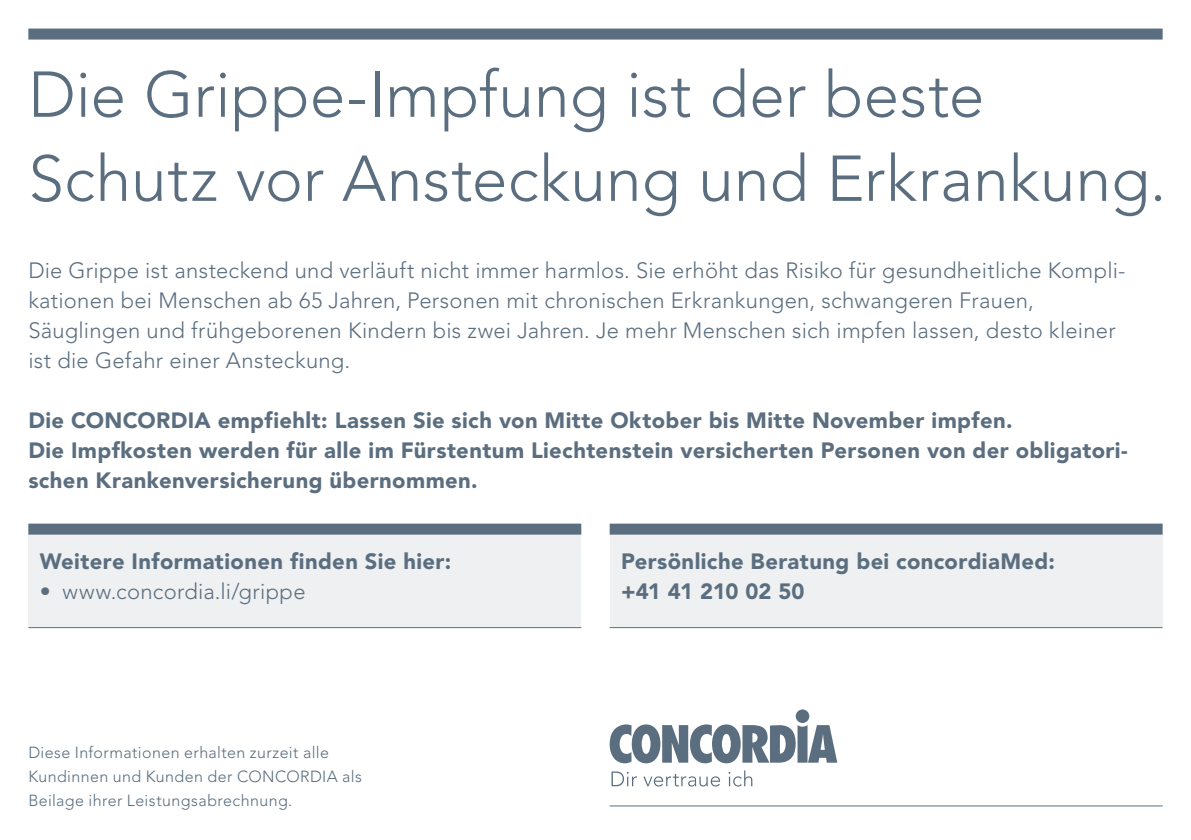
<style>
.page{position:relative;width:1191px;height:840px;background:#fff}
.page>*{position:absolute;margin:0;border:0;box-sizing:border-box;transform-origin:0 0}
.t1{font:300 64px/84px "Avenir";color:#5b6e7f}
.t2{font:300 22px/30px "Avenir";letter-spacing:.015em;color:#5b6e7f}
.t3{font:900 22px/30px "Avenir";letter-spacing:.02em;color:#5b6e7f}
.t4{font:300 16px/24px "Avenir";letter-spacing:.025em;color:#5b6e7f}
.s1{font-weight:900}
</style>
<div class="page">
<div style="left:28px;top:533px;width:553px;height:93px;background:#eff0f2"></div>
<div style="left:609px;top:533px;width:553px;height:93px;background:#eff0f2"></div>
<div style="left:28px;top:523px;width:553px;height:11px;background:#5b6e7f"></div>
<hr style="left:28px;top:626px;width:553px;height:1px;background:#5b6e7f">
<div style="left:609px;top:523px;width:553px;height:11px;background:#5b6e7f"></div>
<hr style="left:609px;top:626px;width:553px;height:1px;background:#5b6e7f">
<div style="left:28px;top:29px;width:1134px;height:11px;background:#5b6e7f"></div>
<svg style="left:609px;top:724px;width:228px;height:38px"></svg>
<div style="left:795px;top:709px;width:14px;height:13px;background:#5b6e7f;border-radius:50%"></div>
<svg style="left:611px;top:771px;width:26px;height:14px"></svg>
<svg style="left:643px;top:773px;width:77px;height:13px"></svg>
<svg style="left:728px;top:770px;width:24px;height:16px"></svg>
<hr style="left:609px;top:805px;width:553px;height:1px;background:#5b6e7f">
<h1 class="t1" style="left:28px;top:53px;width:1139px">Die Grippe-Impfung ist der beste<br>Schutz vor Ansteckung und Erkrankung.</h1>
<p class="t2" style="left:28px;top:255px;width:1098px">Die Grippe ist ansteckend und verläuft nicht immer harmlos. Sie erhöht das Risiko für gesundheitliche Kompli&shy;kationen bei Menschen ab 65 Jahren, Personen mit chronischen Erkrankungen, schwangeren Frauen, Säuglingen und frühgeborenen Kindern bis zwei Jahren. Je mehr Menschen sich impfen lassen, desto kleiner ist die Gefahr einer Ansteckung.</p>
<p class="t3" style="left:28px;top:405px;width:1100px">Die CONCORDIA empfiehlt: Lassen Sie sich von Mitte Oktober bis Mitte November impfen.<br>Die Impfkosten werden für alle im Fürstentum Liechtenstein versicherten Personen von der obligatori&shy;schen Krankenversicherung übernommen.</p>
<p class="t3" style="left:40px;top:545px;width:413px">Weitere Informationen finden Sie hier:</p>
<p class="t2" style="left:40px;top:575px;width:267px"><span class="s1">•</span> www.concordia.li/grippe</p>
<p class="t4" style="left:28px;top:739px;width:335px">Diese Informationen erhalten zurzeit alle<br>Kundinnen und Kunden der CONCORDIA als<br>Beilage ihrer Leistungsabrechnung.</p>
<p class="t3" style="left:621px;top:545px;width:435px">Persönliche Beratung bei concordiaMed: +41 41 210 02 50</p>
</div>
